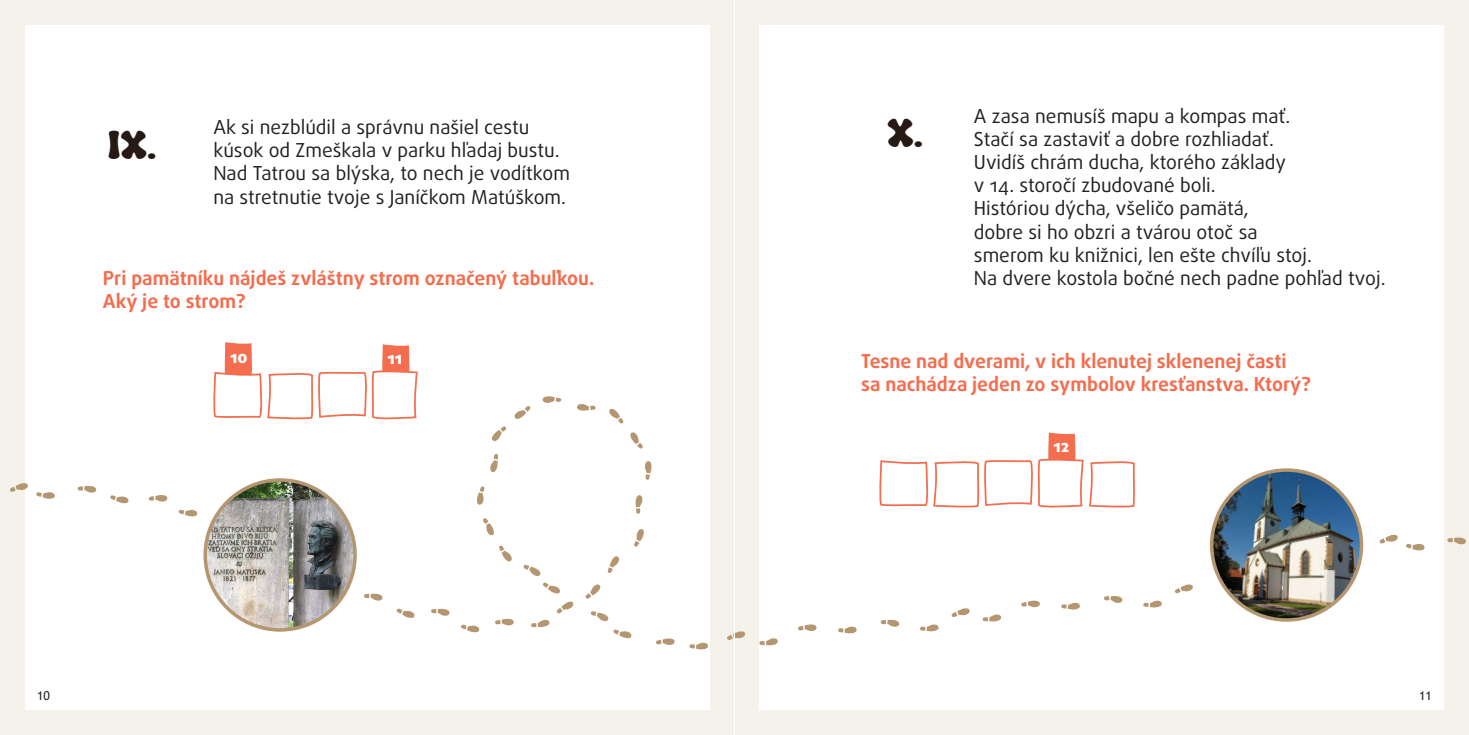
<style>
.page{position:relative;width:1469px;height:735px;background:#fff}
.page>*{position:absolute;margin:0;border:0;box-sizing:border-box;transform-origin:0 0}
.kapitola{font:40.25px "Super Spicy";color:#271913}
.text{font:19.25px "Daxline Pro";color:#231f20}
.otazka{font:700 19.25px "Daxline Pro";color:#f36d4e}
.t1{font:800 16.8px "Daxline Pro";color:#fff}
.t2{font:12.25px "Trebuchet MS";color:#231f20}
</style>
<div class="page">
<div style="left:734px;top:0;width:734px;height:734px;background:#f5f1eb"></div>
<div style="left:0;top:0;width:734px;height:734px;background:#f5f1eb"></div>
<div style="left:759px;top:25px;width:684px;height:684px;background:#fff"></div>
<div style="left:25px;top:25px;width:684px;height:684px;background:#fff"></div>
<svg style="left:213px;top:342px;width:205px;height:78px"></svg>
<img style="left:205px;top:479px;width:150px;height:150px;border-radius:75px">
<div style="left:203px;top:478px;width:154px;height:153px;border:4px solid #b49671;border-radius:50%"></div>
<img style="left:1211px;top:470px;width:150px;height:149px;border-radius:75px">
<div style="left:1209px;top:468px;width:154px;height:153px;border:4px solid #b49671;border-radius:50%"></div>
<svg style="left:879px;top:432px;width:256px;height:76px"></svg>
<svg style="left:36px;top:492px;width:19px;height:7px"></svg>
<svg style="left:1406px;top:543px;width:18px;height:7px"></svg>
<svg style="left:10px;top:483px;width:18px;height:8px"></svg>
<svg style="left:1379px;top:534px;width:18px;height:9px"></svg>
<svg style="left:78px;top:486px;width:18px;height:6px"></svg>
<svg style="left:1447px;top:537px;width:18px;height:7px"></svg>
<svg style="left:179px;top:509px;width:18px;height:7px"></svg>
<svg style="left:149px;top:495px;width:18px;height:6px"></svg>
<svg style="left:110px;top:495px;width:19px;height:8px"></svg>
<svg style="left:495px;top:618px;width:19px;height:7px"></svg>
<svg style="left:431px;top:608px;width:19px;height:7px"></svg>
<svg style="left:364px;top:593px;width:19px;height:7px"></svg>
<svg style="left:461px;top:624px;width:18px;height:8px"></svg>
<svg style="left:396px;top:608px;width:18px;height:9px"></svg>
<svg style="left:556px;top:601px;width:17px;height:12px"></svg>
<svg style="left:635px;top:495px;width:8px;height:18px"></svg>
<svg style="left:577px;top:404px;width:18px;height:7px"></svg>
<svg style="left:490px;top:454px;width:8px;height:18px"></svg>
<svg style="left:630px;top:432px;width:13px;height:16px"></svg>
<svg style="left:514px;top:406px;width:16px;height:13px"></svg>
<svg style="left:483px;top:518px;width:11px;height:17px"></svg>
<svg style="left:531px;top:619px;width:18px;height:7px"></svg>
<svg style="left:634px;top:529px;width:10px;height:17px"></svg>
<svg style="left:645px;top:461px;width:6px;height:18px"></svg>
<svg style="left:542px;top:396px;width:19px;height:7px"></svg>
<svg style="left:476px;top:486px;width:8px;height:18px"></svg>
<svg style="left:609px;top:408px;width:14px;height:15px"></svg>
<svg style="left:492px;top:426px;width:14px;height:15px"></svg>
<svg style="left:499px;top:545px;width:13px;height:16px"></svg>
<svg style="left:523px;top:564px;width:18px;height:12px"></svg>
<svg style="left:543px;top:582px;width:17px;height:11px"></svg>
<svg style="left:607px;top:556px;width:12px;height:17px"></svg>
<svg style="left:585px;top:584px;width:15px;height:14px"></svg>
<svg style="left:798px;top:624px;width:18px;height:7px"></svg>
<svg style="left:1021px;top:600px;width:18px;height:7px"></svg>
<svg style="left:656px;top:638px;width:18px;height:7px"></svg>
<svg style="left:951px;top:608px;width:18px;height:9px"></svg>
<svg style="left:1175px;top:584px;width:18px;height:9px"></svg>
<svg style="left:759px;top:638px;width:19px;height:7px"></svg>
<svg style="left:982px;top:614px;width:19px;height:7px"></svg>
<svg style="left:920px;top:624px;width:18px;height:7px"></svg>
<svg style="left:1143px;top:600px;width:18px;height:7px"></svg>
<svg style="left:727px;top:631px;width:18px;height:8px"></svg>
<svg style="left:880px;top:619px;width:19px;height:7px"></svg>
<svg style="left:1104px;top:596px;width:18px;height:7px"></svg>
<svg style="left:838px;top:626px;width:18px;height:7px"></svg>
<svg style="left:1061px;top:602px;width:18px;height:7px"></svg>
<svg style="left:689px;top:642px;width:19px;height:7px"></svg>
<svg style="left:590px;top:611px;width:18px;height:9px"></svg>
<svg style="left:613px;top:629px;width:18px;height:9px"></svg>
<hr style="left:734px;top:0;width:1px;height:734px;background:#fff">
<p class="kapitola" style="left:108px;top:117px;width:50px">IX.</p>
<p class="text" style="left:213px;top:114px;width:317px">Ak si nezblúdil a správnu našiel cestu</p>
<p class="text" style="left:213px;top:137px;width:348px">kúsok od Zmeškala v parku hľadaj bustu.</p>
<p class="text" style="left:213px;top:161px;width:358px">Nad Tatrou sa blýska, to nech je vodítkom</p>
<p class="text" style="left:213px;top:184px;width:354px">na stretnutie tvoje s Janíčkom Matúškom.</p>
<p class="kapitola" style="left:887px;top:105px;width:37px">X.</p>
<p class="text" style="left:974px;top:103px;width:318px">A zasa nemusíš mapu a kompas mať.</p>
<p class="text" style="left:974px;top:126px;width:301px">Stačí sa zastaviť a dobre rozhliadať.</p>
<p class="text" style="left:974px;top:149px;width:314px">Uvidíš chrám ducha, ktorého základy</p>
<p class="text" style="left:974px;top:172px;width:243px">v 14. storočí zbudované boli.</p>
<p class="text" style="left:974px;top:196px;width:276px">Históriou dýcha, všeličo pamätá,</p>
<p class="text" style="left:974px;top:219px;width:285px">dobre si ho obzri a tvárou otoč sa</p>
<p class="text" style="left:974px;top:242px;width:339px">smerom ku knižnici, len ešte chvíľu stoj.</p>
<p class="otazka" style="left:103px;top:265px;width:493px">Pri pamätníku nájdeš zvláštny strom označený tabuľkou.</p>
<p class="text" style="left:974px;top:265px;width:413px">Na dvere kostola bočné nech padne pohľad tvoj.</p>
<p class="otazka" style="left:103px;top:288px;width:144px">Aký je to strom?</p>
<p class="t1" style="left:230px;top:345px;width:19px">10</p>
<p class="t1" style="left:387px;top:346px;width:16px">11</p>
<p class="otazka" style="left:861px;top:347px;width:427px">Tesne nad dverami, v ich klenutej sklenenej časti</p>
<p class="otazka" style="left:861px;top:371px;width:451px">sa nachádza jeden zo symbolov kresťanstva. Ktorý?</p>
<p class="t1" style="left:1053px;top:434px;width:17px">12</p>
<p class="t2" style="left:37px;top:687px;width:14px">10</p>
<p class="t2" style="left:1418px;top:687px;width:14px">11</p>
</div>
